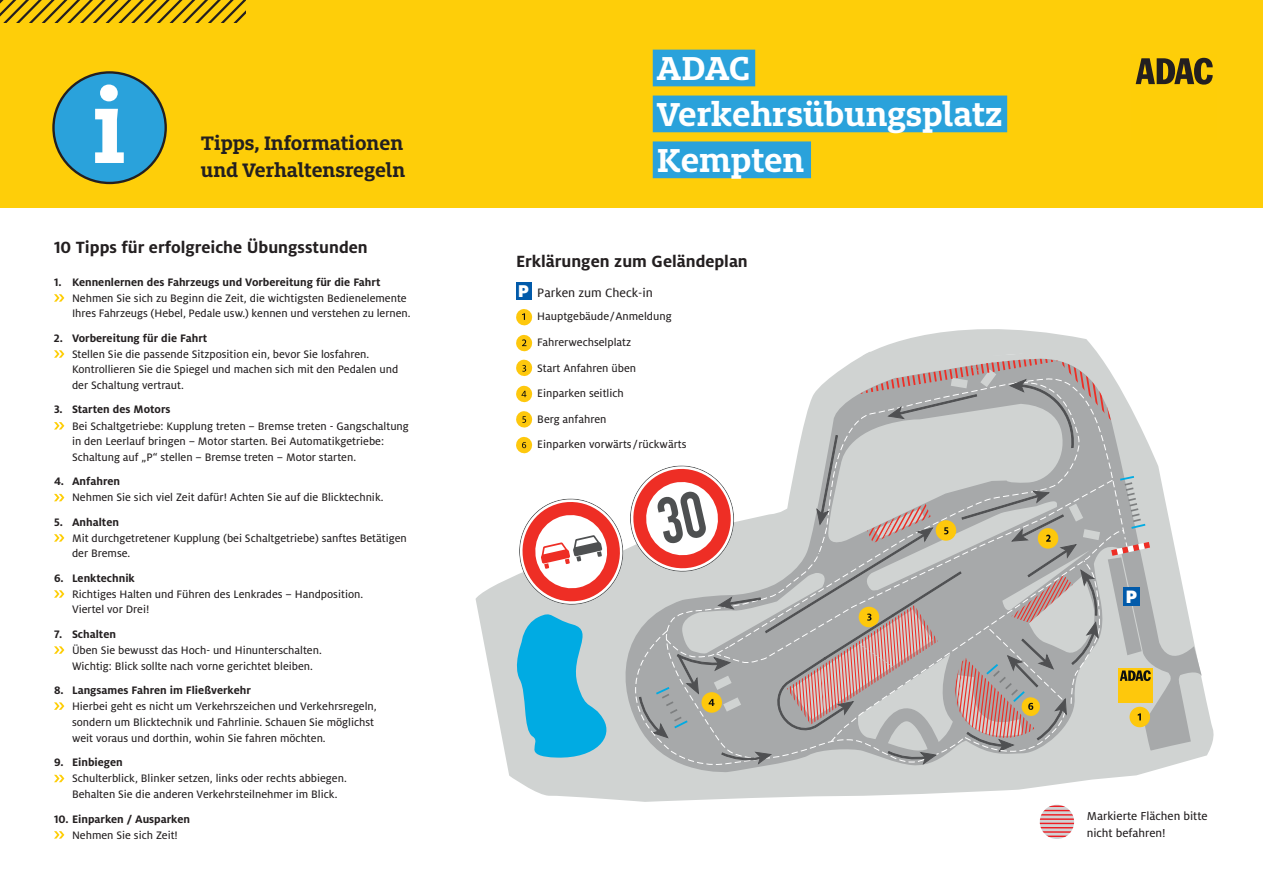
<style>
.page{position:relative;width:1263px;height:893px;background:#fff}
.page>*{position:absolute;margin:0;border:0;box-sizing:border-box;transform-origin:0 0}
.t1{font:700 36.75px/45.9px "Milo Slab ADAC";color:#fff}
.t2{font:700 21.6px/27px "Milo Slab ADAC";color:#231f20}
.t3{font:900 19.95px "Milo ADAC";color:#fff}
.t4{font:700 18px "Milo ADAC";color:#231f20}
.t5{font:13.5px "Milo ADAC Text";color:#231f20}
.t6{font:12.75px/16.6px "Milo ADAC Text";color:#231f20}
.t7{font:12px/15.8px "Milo ADAC Text";color:#231f20}
.t8{font:700 12px "Milo ADAC";color:#231f20}
.s1{font-family:"Milo ADAC";font-weight:900;font-size:18.9px;color:#fff}
</style>
<div class="page">
<div style="left:0;top:0;width:1263px;height:207px;background:#fece09"></div>
<svg style="left:1136px;top:58px;width:77px;height:27px"></svg>
<svg style="left:0;top:0;width:245px;height:23px"></svg>
<div style="left:53px;top:72px;width:113px;height:111px;background:#2aa2db;border-radius:50%"></div>
<div style="left:52px;top:71px;width:115px;height:113px;border:2px solid #231f20;border-radius:50%"></div>
<svg style="left:95px;top:85px;width:29px;height:78px"></svg>
<svg style="left:54px;top:294px;width:10px;height:8px"></svg>
<svg style="left:54px;top:350px;width:10px;height:8px"></svg>
<svg style="left:54px;top:422px;width:10px;height:7px"></svg>
<svg style="left:54px;top:494px;width:10px;height:7px"></svg>
<svg style="left:54px;top:534px;width:10px;height:8px"></svg>
<svg style="left:54px;top:590px;width:10px;height:8px"></svg>
<svg style="left:54px;top:646px;width:10px;height:8px"></svg>
<svg style="left:54px;top:702px;width:10px;height:8px"></svg>
<svg style="left:54px;top:775px;width:10px;height:7px"></svg>
<svg style="left:54px;top:831px;width:10px;height:8px"></svg>
<div style="left:653px;top:50px;width:102px;height:36px;background:#2aa2db"></div>
<div style="left:653px;top:96px;width:354px;height:36px;background:#2aa2db"></div>
<div style="left:653px;top:141px;width:158px;height:37px;background:#2aa2db"></div>
<svg style="left:476px;top:577px;width:738px;height:225px;fill:#d0d3d2"></svg>
<svg style="left:615px;top:577px;width:587px;height:199px;fill:#d0d3d2"></svg>
<svg style="left:512px;top:309px;width:679px;height:459px"></svg>
<svg style="left:1040px;top:805px;width:34px;height:34px"></svg>
<hr style="left:1040px;top:805px;width:34px;height:2px;background:#ee1d23">
<hr style="left:1040px;top:809px;width:34px;height:2px;background:#ee1d23">
<hr style="left:1040px;top:814px;width:34px;height:2px;background:#ee1d23">
<hr style="left:1040px;top:818px;width:34px;height:2px;background:#ee1d23">
<hr style="left:1040px;top:822px;width:34px;height:2px;background:#ee1d23">
<hr style="left:1040px;top:827px;width:34px;height:1px;background:#ee1d23">
<hr style="left:1040px;top:831px;width:34px;height:2px;background:#ee1d23">
<hr style="left:1040px;top:835px;width:34px;height:2px;background:#ee1d23">
<div style="left:516px;top:282px;width:15px;height:18px;background:#015aaa"></div>
<div style="left:1123px;top:588px;width:17px;height:18px;background:#015aaa"></div>
<h2 class="t2" style="left:201px;top:129px;width:206px">Tipps, Informationen und Verhaltensregeln</h2>
<h3 class="t4" style="left:54px;top:237px;width:315px">10 Tipps für erfolgreiche Übungsstunden</h3>
<p class="t8" style="left:54px;top:275px;width:328px">1. Kennenlernen des Fahrzeugs und Vorbereitung für die Fahrt</p>
<p class="t7" style="left:72px;top:290px;width:340px">Nehmen Sie sich zu Beginn die Zeit, die wichtigsten Bedienelemente<br>Ihres Fahrzeugs (Hebel, Pedale usw.) kennen und verstehen zu lernen.</p>
<p class="t8" style="left:54px;top:331px;width:155px">2. Vorbereitung für die Fahrt</p>
<p class="t7" style="left:72px;top:346px;width:328px">Stellen Sie die passende Sitzposition ein, bevor Sie losfahren.<br>Kontrollieren Sie die Spiegel und machen sich mit den Pedalen und der Schaltung vertraut.</p>
<p class="t8" style="left:54px;top:403px;width:118px">3. Starten des Motors</p>
<p class="t7" style="left:72px;top:418px;width:338px">Bei Schaltgetriebe: Kupplung treten – Bremse treten - Gangschaltung in den Leerlauf bringen – Motor starten. Bei Automatikgetriebe:<br>Schaltung auf „P“ stellen – Bremse treten – Motor starten.</p>
<p class="t8" style="left:54px;top:475px;width:67px">4. Anfahren</p>
<p class="t7" style="left:72px;top:490px;width:313px">Nehmen Sie sich viel Zeit dafür! Achten Sie auf die Blicktechnik.</p>
<p class="t8" style="left:54px;top:515px;width:67px">5. Anhalten</p>
<p class="t7" style="left:72px;top:530px;width:336px">Mit durchgetretener Kupplung (bei Schaltgetriebe) sanftes Betätigen der Bremse.</p>
<p class="t8" style="left:54px;top:571px;width:82px">6. Lenktechnik</p>
<p class="t7" style="left:72px;top:586px;width:293px">Richtiges Halten und Führen des Lenkrades – Handposition.<br>Viertel vor Drei!</p>
<p class="t8" style="left:54px;top:627px;width:64px">7. Schalten</p>
<p class="t7" style="left:72px;top:642px;width:251px">Üben Sie bewusst das Hoch- und Hinunterschalten.<br>Wichtig: Blick sollte nach vorne gerichtet bleiben.</p>
<p class="t8" style="left:54px;top:683px;width:198px">8. Langsames Fahren im Fließverkehr</p>
<p class="t7" style="left:72px;top:698px;width:306px">Hierbei geht es nicht um Verkehrszeichen und Verkehrsregeln, sondern um Blicktechnik und Fahrlinie. Schauen Sie möglichst weit voraus und dorthin, wohin Sie fahren möchten.</p>
<p class="t8" style="left:54px;top:756px;width:70px">9. Einbiegen</p>
<p class="t7" style="left:72px;top:770px;width:276px">Schulterblick, Blinker setzen, links oder rechts abbiegen.<br>Behalten Sie die anderen Verkehrsteilnehmer im Blick.</p>
<p class="t8" style="left:54px;top:812px;width:138px">10. Einparken / Ausparken</p>
<p class="t7" style="left:72px;top:827px;width:107px">Nehmen Sie sich Zeit!</p>
<h1 class="t1" style="left:656px;top:44px;width:347px">ADAC<br>Verkehrsübungsplatz<br>Kempten</h1>
<h3 class="t4" style="left:516px;top:251px;width:233px">Erklärungen zum Geländeplan</h3>
<p class="t5" style="left:518px;top:285px;width:136px"><span class="s1">P</span> Parken zum Check-in</p>
<p class="t7" style="left:537px;top:304px;width:151px;line-height:25.5px">Hauptgebäude / Anmeldung<br>Fahrerwechselplatz<br>Start Anfahren üben<br>Einparken seitlich<br>Berg anfahren<br>Einparken vorwärts/rückwärts</p>
<h3 class="t3" style="left:1125px;top:585px;width:13px">P</h3>
<p class="t6" style="left:1087px;top:808px;width:122px">Markierte Flächen bitte nicht befahren!</p>
</div>
